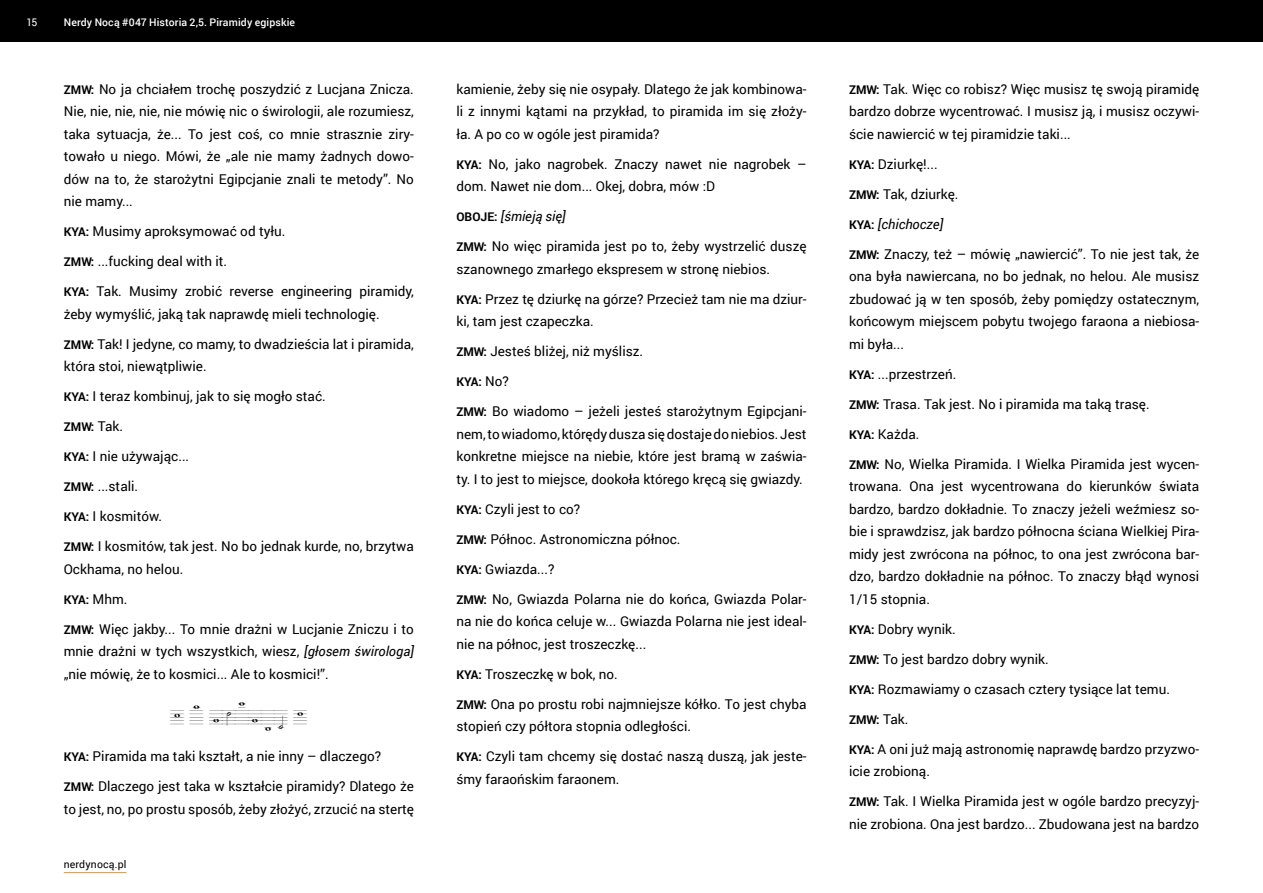
<style>
.page{position:relative;width:1263px;height:893px;background:#fff}
.page>*{position:absolute;margin:0;border:0;box-sizing:border-box;transform-origin:0 0}
.dzingiel{font:37.5px "Lassus";letter-spacing:-.01em;color:#000}
.t1{font:13.5px/22.5px "Roboto";color:#000}
.t2{font:italic 13.5px "Roboto";color:#000}
.t3{font:700 12px "Roboto";color:#000}
.t4{font:500 10.5px "Roboto";letter-spacing:.01em;color:#fff}
.t5{font:10.5px "Roboto";letter-spacing:.015em;color:#000}
.t6{font:10.5px "Roboto";color:#fff}
.s1{font-weight:700;font-size:12px}
.s2{font-weight:400;font-size:13.5px}
.s3{font-style:italic}
.s4{font-weight:700;font-style:normal;font-size:12px}
</style>
<div class="page">
<hr style="left:64px;top:872px;width:62px;height:1px;background:#f39325">
<div style="left:0;top:0;width:1263px;height:42px;background:#000"></div>
<p class="t6" style="left:26px;top:15px;width:13px">15</p>
<p class="t4" style="left:64px;top:15px;width:233px">Nerdy Nocą #047 Historia 2,5. Piramidy egipskie</p>
<p class="t1" style="left:64px;top:77px;width:352px;text-align:justify"><span class="s1">ZMW:</span> No ja chciałem trochę poszydzić z Lucjana Znicza.<br>Nie, nie, nie, nie, nie mówię nic o świrologii, ale rozumiesz, taka sytuacja, że... To jest coś, co mnie strasznie ziry&shy;towało u niego. Mówi, że „ale nie mamy żadnych dowo&shy;dów na to, że starożytni Egipcjanie znali te metody”. No nie mamy...</p>
<p class="t1" style="left:64px;top:220px;width:223px"><span class="s1">KYA:</span> Musimy aproksymować od tyłu.</p>
<p class="t1" style="left:64px;top:250px;width:165px"><span class="s1">ZMW:</span> ...fucking deal with it.</p>
<p class="t1" style="left:64px;top:280px;width:352px"><span class="s1">KYA:</span> Tak. Musimy zrobić reverse engineering piramidy, żeby wymyślić, jaką tak naprawdę mieli technologię.</p>
<p class="t1" style="left:64px;top:332px;width:352px"><span class="s1">ZMW:</span> Tak! I jedyne, co mamy, to dwadzieścia lat i piramida, która stoi, niewątpliwie.</p>
<p class="t1" style="left:64px;top:385px;width:264px"><span class="s1">KYA:</span> I teraz kombinuj, jak to się mogło stać.</p>
<p class="t3" style="left:64px;top:419px;width:61px">ZMW: <span class="s2">Tak.</span></p>
<p class="t1" style="left:64px;top:445px;width:127px"><span class="s1">KYA:</span> I nie używając...</p>
<p class="t1" style="left:64px;top:475px;width:76px"><span class="s1">ZMW:</span> ...stali.</p>
<p class="t1" style="left:64px;top:505px;width:100px"><span class="s1">KYA:</span> I kosmitów.</p>
<p class="t1" style="left:64px;top:535px;width:352px"><span class="s1">ZMW:</span> I kosmitów, tak jest. No bo jednak kurde, no, brzytwa<br>Ockhama, no helou.</p>
<p class="t3" style="left:64px;top:591px;width:65px">KYA: <span class="s2">Mhm.</span></p>
<p class="t1" style="left:64px;top:617px;width:352px;text-align:justify"><span class="s1">ZMW:</span> Więc jakby... To mnie drażni w Lucjanie Zniczu i to mnie drażni w tych wszystkich, wiesz, <span class="s3">[głosem świrologa] </span>„nie mówię, że to kosmici... Ale to kosmici!”.</p>
<p class="dzingiel" style="left:171px;top:697px;width:138px">[ dżingiel ]</p>
<p class="t1" style="left:64px;top:745px;width:319px"><span class="s1">KYA:</span> Piramida ma taki kształt, a nie inny – dlaczego?</p>
<p class="t1" style="left:64px;top:775px;width:352px"><span class="s1">ZMW:</span> Dlaczego jest taka w kształcie piramidy? Dlatego że to jest, no, po prostu sposób, żeby złożyć, zrzucić na stertę</p>
<p class="t5" style="left:64px;top:857px;width:64px">nerdynocą.pl</p>
<p class="t1" style="left:456px;top:77px;width:352px;text-align:justify">kamienie, żeby się nie osypały. Dlatego że jak kombinowa&shy;li z innymi kątami na przykład, to piramida im się złoży&shy;ła. A po co w ogóle jest piramida?</p>
<p class="t1" style="left:456px;top:152px;width:352px"><span class="s1">KYA:</span> No, jako nagrobek. Znaczy nawet nie nagrobek – dom. Nawet nie dom... Okej, dobra, mów :D</p>
<p class="t2" style="left:456px;top:207px;width:111px"><span class="s4">OBOJE:</span> [śmieją się]</p>
<p class="t1" style="left:456px;top:235px;width:352px"><span class="s1">ZMW:</span> No więc piramida jest po to, żeby wystrzelić duszę szanownego zmarłego ekspresem w stronę niebios.</p>
<p class="t1" style="left:456px;top:287px;width:352px"><span class="s1">KYA:</span> Przez tę dziurkę na górze? Przecież tam nie ma dziur&shy;ki, tam jest czapeczka.</p>
<p class="t1" style="left:456px;top:340px;width:188px"><span class="s1">ZMW:</span> Jesteś bliżej, niż myślisz.</p>
<p class="t3" style="left:456px;top:374px;width:54px">KYA: <span class="s2">No?</span></p>
<p class="t1" style="left:456px;top:400px;width:352px;text-align:justify"><span class="s1">ZMW:</span> Bo wiadomo – jeżeli jesteś starożytnym Egipcjani&shy;nem, to wiadomo, którędy dusza się dostaje do niebios. Jest konkretne miejsce na niebie, które jest bramą w zaświa&shy;ty. I to jest to miejsce, dookoła którego kręcą się gwiazdy.</p>
<p class="t1" style="left:456px;top:497px;width:125px"><span class="s1">KYA:</span> Czyli jest to co?</p>
<p class="t1" style="left:456px;top:527px;width:226px"><span class="s1">ZMW:</span> Północ. Astronomiczna północ.</p>
<p class="t1" style="left:456px;top:557px;width:100px"><span class="s1">KYA:</span> Gwiazda...?</p>
<p class="t1" style="left:456px;top:587px;width:352px;text-align:justify"><span class="s1">ZMW:</span> No, Gwiazda Polarna nie do końca, Gwiazda Polar&shy;na nie do końca celuje w... Gwiazda Polarna nie jest ideal&shy;nie na północ, jest troszeczkę...</p>
<p class="t1" style="left:456px;top:662px;width:163px"><span class="s1">KYA:</span> Troszeczkę w bok, no.</p>
<p class="t1" style="left:456px;top:692px;width:352px"><span class="s1">ZMW:</span> Ona po prostu robi najmniejsze kółko. To jest chyba stopień czy półtora stopnia odległości.</p>
<p class="t1" style="left:456px;top:745px;width:352px"><span class="s1">KYA:</span> Czyli tam chcemy się dostać naszą duszą, jak jeste&shy;śmy faraońskim faraonem.</p>
<p class="t1" style="left:849px;top:77px;width:352px;text-align:justify"><span class="s1">ZMW:</span> Tak. Więc co robisz? Więc musisz tę swoją piramidę bardzo dobrze wycentrować. I musisz ją, i musisz oczywi&shy;ście nawiercić w tej piramidzie taki...</p>
<p class="t1" style="left:849px;top:152px;width:90px"><span class="s1">KYA:</span> Dziurkę!...</p>
<p class="t1" style="left:849px;top:182px;width:111px"><span class="s1">ZMW:</span> Tak, dziurkę.</p>
<p class="t2" style="left:849px;top:215px;width:96px"><span class="s4">KYA:</span> [chichocze]</p>
<p class="t1" style="left:849px;top:242px;width:352px;text-align:justify"><span class="s1">ZMW:</span> Znaczy, też – mówię „nawiercić”. To nie jest tak, że ona była nawiercana, no bo jednak, no helou. Ale musisz zbudować ją w ten sposób, żeby pomiędzy ostatecznym, końcowym miejscem pobytu twojego faraona a niebiosa&shy;mi była...</p>
<p class="t1" style="left:849px;top:362px;width:109px"><span class="s1">KYA:</span> ...przestrzeń.</p>
<p class="t1" style="left:849px;top:392px;width:302px"><span class="s1">ZMW:</span> Trasa. Tak jest. No i piramida ma taką trasę.</p>
<p class="t1" style="left:849px;top:422px;width:72px"><span class="s1">KYA:</span> Każda.</p>
<p class="t1" style="left:849px;top:452px;width:352px;text-align:justify"><span class="s1">ZMW:</span> No, Wielka Piramida. I Wielka Piramida jest wycen&shy;trowana. Ona jest wycentrowana do kierunków świata bardzo, bardzo dokładnie. To znaczy jeżeli weźmiesz so&shy;bie i sprawdzisz, jak bardzo północna ściana Wielkiej Pira&shy;midy jest zwrócona na północ, to ona jest zwrócona bar&shy;dzo, bardzo dokładnie na północ. To znaczy błąd wynosi 1/15 stopnia.</p>
<p class="t1" style="left:849px;top:617px;width:108px"><span class="s1">KYA:</span> Dobry wynik.</p>
<p class="t1" style="left:849px;top:647px;width:201px"><span class="s1">ZMW:</span> To jest bardzo dobry wynik.</p>
<p class="t1" style="left:849px;top:677px;width:322px"><span class="s1">KYA:</span> Rozmawiamy o czasach cztery tysiące lat temu.</p>
<p class="t3" style="left:849px;top:711px;width:61px">ZMW: <span class="s2">Tak.</span></p>
<p class="t1" style="left:849px;top:737px;width:352px"><span class="s1">KYA:</span> A oni już mają astronomię naprawdę bardzo przyzwo&shy;icie zrobioną.</p>
<p class="t1" style="left:849px;top:790px;width:352px"><span class="s1">ZMW:</span> Tak. I Wielka Piramida jest w ogóle bardzo precyzyj&shy;nie zrobiona. Ona jest bardzo... Zbudowana jest na bardzo</p>
</div>
